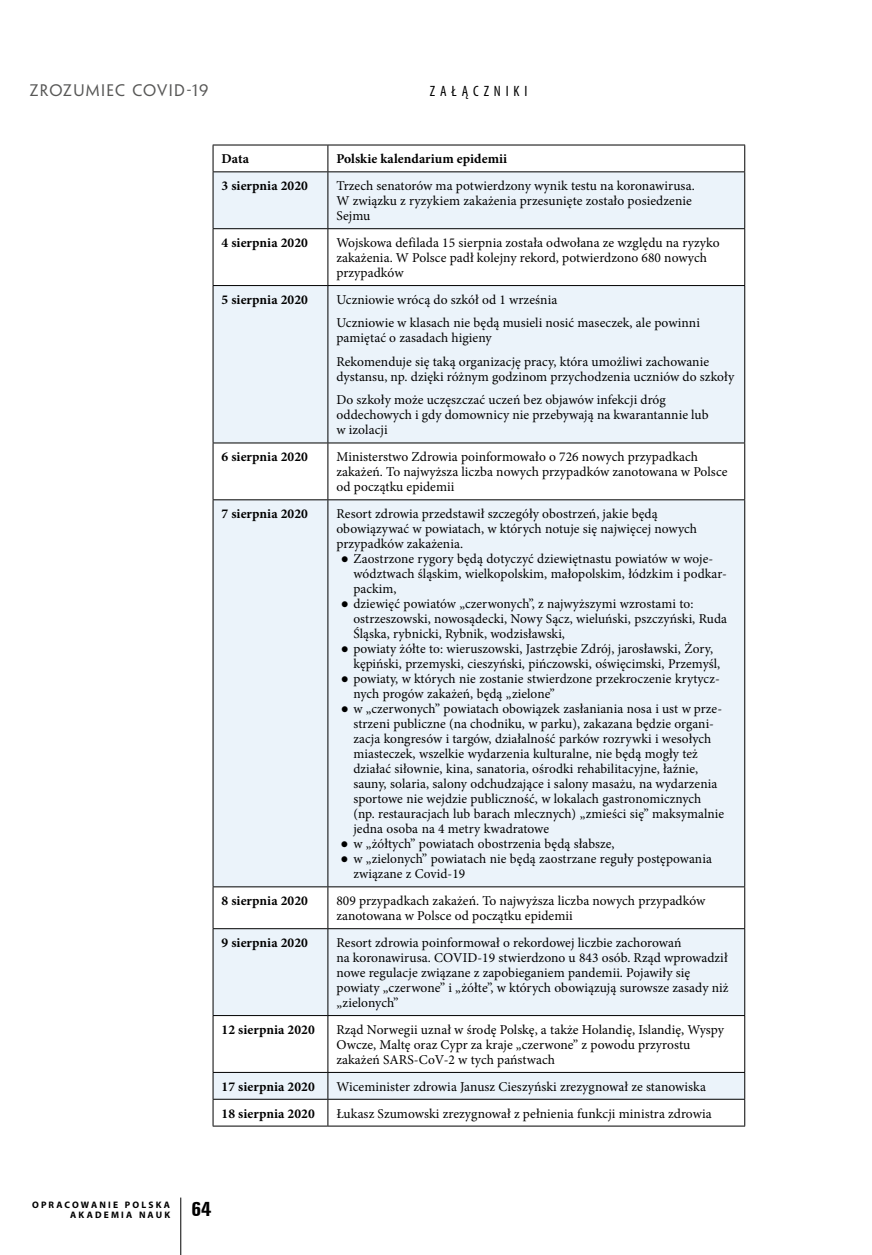
<style>
.page{position:relative;width:872px;height:1255px;background:#fff}
.page>*{position:absolute;margin:0;border:0;box-sizing:border-box;transform-origin:0 0}
.t1{font:700 condensed 21px "Unitus TEE";color:#000}
.t2{font:15px "Penumbra Flare PE";letter-spacing:.08em;color:#575756}
.t3{font:condensed 15px "Myriad Pro";letter-spacing:.325em;color:#000}
.t4{font:13.5px/15px "Minion Pro";letter-spacing:.005em;color:#000}
.t5{font:700 13.5px "Minion Pro";letter-spacing:.005em;color:#000}
.t6{font:700 9.45px/10.5px "Myriad Pro";letter-spacing:.225em;color:#000;text-align:right}
.s1{font-family:"Times New Roman"}
</style>
<div class="page">
<svg style="left:214px;top:172px;width:530px;height:926px;fill:#ebf3fa"></svg>
<hr style="left:213px;top:145px;width:115px;height:1px;background:#000">
<svg style="left:213px;top:145px;width:1px;height:26px"></svg>
<hr style="left:328px;top:145px;width:417px;height:1px;background:#000">
<svg style="left:327px;top:145px;width:1px;height:26px"></svg>
<svg style="left:744px;top:145px;width:1px;height:26px"></svg>
<hr style="left:213px;top:171px;width:115px;height:1px;background:#000">
<hr style="left:328px;top:171px;width:417px;height:1px;background:#000">
<hr style="left:213px;top:172px;width:1px;height:56px;background:#000">
<hr style="left:327px;top:172px;width:1px;height:56px;background:#000">
<hr style="left:744px;top:172px;width:1px;height:56px;background:#000">
<hr style="left:213px;top:228px;width:115px;height:1px;background:#000">
<hr style="left:213px;top:229px;width:1px;height:56px;background:#000">
<hr style="left:328px;top:228px;width:417px;height:1px;background:#000">
<hr style="left:327px;top:229px;width:1px;height:56px;background:#000">
<hr style="left:744px;top:229px;width:1px;height:56px;background:#000">
<hr style="left:213px;top:285px;width:115px;height:1px;background:#000">
<hr style="left:213px;top:286px;width:1px;height:156px;background:#000">
<hr style="left:328px;top:285px;width:417px;height:1px;background:#000">
<hr style="left:327px;top:286px;width:1px;height:156px;background:#000">
<hr style="left:744px;top:286px;width:1px;height:156px;background:#000">
<hr style="left:213px;top:442px;width:115px;height:1px;background:#000">
<hr style="left:213px;top:443px;width:1px;height:56px;background:#000">
<hr style="left:328px;top:442px;width:417px;height:1px;background:#000">
<hr style="left:327px;top:443px;width:1px;height:56px;background:#000">
<hr style="left:744px;top:443px;width:1px;height:56px;background:#000">
<hr style="left:213px;top:499px;width:115px;height:1px;background:#000">
<hr style="left:213px;top:500px;width:1px;height:386px;background:#000">
<hr style="left:328px;top:499px;width:417px;height:1px;background:#000">
<hr style="left:327px;top:500px;width:1px;height:386px;background:#000">
<hr style="left:744px;top:500px;width:1px;height:386px;background:#000">
<hr style="left:213px;top:886px;width:115px;height:1px;background:#000">
<hr style="left:213px;top:887px;width:1px;height:41px;background:#000">
<hr style="left:328px;top:886px;width:417px;height:1px;background:#000">
<hr style="left:327px;top:887px;width:1px;height:41px;background:#000">
<hr style="left:744px;top:887px;width:1px;height:41px;background:#000">
<hr style="left:213px;top:928px;width:115px;height:1px;background:#000">
<hr style="left:213px;top:929px;width:1px;height:86px;background:#000">
<hr style="left:328px;top:928px;width:417px;height:1px;background:#000">
<hr style="left:327px;top:929px;width:1px;height:86px;background:#000">
<hr style="left:744px;top:929px;width:1px;height:86px;background:#000">
<hr style="left:213px;top:1015px;width:115px;height:1px;background:#000">
<hr style="left:213px;top:1015px;width:1px;height:56px;background:#000">
<hr style="left:328px;top:1015px;width:417px;height:1px;background:#000">
<hr style="left:327px;top:1015px;width:1px;height:56px;background:#000">
<hr style="left:744px;top:1015px;width:1px;height:56px;background:#000">
<hr style="left:213px;top:1071px;width:115px;height:1px;background:#000">
<hr style="left:328px;top:1071px;width:417px;height:1px;background:#000">
<hr style="left:213px;top:1098px;width:115px;height:1px;background:#000">
<svg style="left:213px;top:1072px;width:1px;height:53px"></svg>
<hr style="left:328px;top:1098px;width:417px;height:1px;background:#000">
<svg style="left:327px;top:1072px;width:1px;height:53px"></svg>
<svg style="left:744px;top:1072px;width:1px;height:53px"></svg>
<hr style="left:213px;top:1125px;width:115px;height:1px;background:#000">
<hr style="left:328px;top:1125px;width:417px;height:1px;background:#000">
<hr style="left:180px;top:1197px;width:1px;height:57px;background:#000">
<p class="t2" style="left:30px;top:81px;width:180px">ZROZUMIEC COVID-19</p>
<p class="t3" style="left:430px;top:82px;width:99px">ZAŁĄCZNIKI</p>
<p class="t5" style="left:221px;top:149px;width:29px">Data</p>
<p class="t5" style="left:336px;top:149px;width:172px">Polskie kalendarium epidemii</p>
<p class="t5" style="left:221px;top:176px;width:88px">3 sierpnia 2020</p>
<p class="t4" style="left:336px;top:178px;width:358px;text-align:justify">Trzech senatorów ma potwierdzony wynik testu na koronawirusa.<br>W związku z ryzykiem zakażenia przesunięte zostało posiedzenie Sejmu</p>
<p class="t5" style="left:221px;top:233px;width:88px">4 sierpnia 2020</p>
<p class="t4" style="left:336px;top:235px;width:385px">Wojskowa defilada 15 sierpnia została odwołana ze względu na ryzyko zakażenia. W Polsce padł kolejny rekord, potwierdzono 680 nowych przypadków</p>
<p class="t5" style="left:221px;top:290px;width:88px">5 sierpnia 2020</p>
<p class="t4" style="left:336px;top:288px;width:365px;line-height:23.5px">Uczniowie wrócą do szkół od 1 września<br>Uczniowie w klasach nie będą musieli nosić maseczek, ale powinni</p>
<p class="t4" style="left:336px;top:326px;width:374px;line-height:23.5px">pamiętać o zasadach higieny<br>Rekomenduje się taką organizację pracy, która umożliwi zachowanie</p>
<p class="t4" style="left:336px;top:365px;width:399px;line-height:23.5px">dystansu, np. dzięki różnym godzinom przychodzenia uczniów do szkoły<br>Do szkoły może uczęszczać uczeń bez objawów infekcji dróg</p>
<p class="t4" style="left:336px;top:407px;width:374px">oddechowych i gdy domownicy nie przebywają na kwarantannie lub w izolacji</p>
<p class="t5" style="left:221px;top:447px;width:88px">6 sierpnia 2020</p>
<p class="t4" style="left:336px;top:449px;width:393px">Ministerstwo Zdrowia poinformowało o 726 nowych przypadkach zakażeń. To najwyższa liczba nowych przypadków zanotowana w Polsce od początku epidemii</p>
<p class="t5" style="left:221px;top:504px;width:88px">7 sierpnia 2020</p>
<p class="t4" style="left:336px;top:506px;width:362px">Resort zdrowia przedstawił szczegóły obostrzeń, jakie będą obowiązywać w powiatach, w których notuje się najwięcej nowych przypadków zakażenia.</p>
<p class="t4" style="left:353px;top:551px;width:375px;text-indent:-13px"><span class="s1">●</span> Zaostrzone rygory będą dotyczyć dziewiętnastu powiatów w woje&shy;wództwach śląskim, wielkopolskim, małopolskim, łódzkim i podkar&shy;packim,</p>
<p class="t4" style="left:353px;top:596px;width:375px;text-indent:-13px"><span class="s1">●</span> dziewięć powiatów „czerwonych”, z najwyższymi wzrostami to: ostrzeszowski, nowosądecki, Nowy Sącz, wieluński, pszczyński, Ruda<br>Śląska, rybnicki, Rybnik, wodzisławski,</p>
<p class="t4" style="left:353px;top:641px;width:368px;text-indent:-13px"><span class="s1">●</span> powiaty żółte to: wieruszowski, Jastrzębie Zdrój, jarosławski, Żory, kępiński, przemyski, cieszyński, pińczowski, oświęcimski, Przemyśl,</p>
<p class="t4" style="left:353px;top:671px;width:368px;text-indent:-13px"><span class="s1">●</span> powiaty, w których nie zostanie stwierdzone przekroczenie krytycz&shy;nych progów zakażeń, będą „zielone”</p>
<p class="t4" style="left:353px;top:701px;width:372px;text-indent:-13px"><span class="s1">●</span> w „czerwonych” powiatach obowiązek zasłaniania nosa i ust w prze&shy;strzeni publiczne (na chodniku, w parku), zakazana będzie organi&shy;zacja kongresów i targów, działalność parków rozrywki i wesołych miasteczek, wszelkie wydarzenia kulturalne, nie będą mogły też działać siłownie, kina, sanatoria, ośrodki rehabilitacyjne, łaźnie, sauny, solaria, salony odchudzające i salony masażu, na wydarzenia sportowe nie wejdzie publiczność, w lokalach gastronomicznych (np. restauracjach lub barach mlecznych) „zmieści się” maksymalnie jedna osoba na 4 metry kwadratowe</p>
<p class="t4" style="left:341px;top:836px;width:275px"><span class="s1">●</span> w „żółtych” powiatach obostrzenia będą słabsze,</p>
<p class="t4" style="left:353px;top:851px;width:360px;text-indent:-13px"><span class="s1">●</span> w „zielonych” powiatach nie będą zaostrzane reguły postępowania związane z Covid-19</p>
<p class="t5" style="left:221px;top:891px;width:88px">8 sierpnia 2020</p>
<p class="t4" style="left:336px;top:893px;width:371px">809 przypadkach zakażeń. To najwyższa liczba nowych przypadków zanotowana w Polsce od początku epidemii</p>
<p class="t5" style="left:221px;top:933px;width:88px">9 sierpnia 2020</p>
<p class="t4" style="left:336px;top:935px;width:394px">Resort zdrowia poinformował o rekordowej liczbie zachorowań<br>na koronawirusa. COVID-19 stwierdzono u 843 osób. Rząd wprowadził nowe regulacje związane z zapobieganiem pandemii. Pojawiły się powiaty „czerwone” i „żółte”, w których obowiązują surowsze zasady niż „zielonych”</p>
<p class="t5" style="left:221px;top:1020px;width:95px">12 sierpnia 2020</p>
<p class="t4" style="left:336px;top:1022px;width:389px">Rząd Norwegii uznał w środę Polskę, a także Holandię, Islandię, Wyspy<br>Owcze, Maltę oraz Cypr za kraje „czerwone” z powodu przyrostu zakażeń SARS-CoV-2 w tych państwach</p>
<p class="t5" style="left:221px;top:1076px;width:95px">17 sierpnia 2020</p>
<p class="t4" style="left:336px;top:1078px;width:371px">Wiceminister zdrowia Janusz Cieszyński zrezygnował ze stanowiska</p>
<p class="t5" style="left:221px;top:1103px;width:95px">18 sierpnia 2020</p>
<p class="t4" style="left:336px;top:1105px;width:377px">Łukasz Szumowski zrezygnował z pełnienia funkcji ministra zdrowia</p>
<p class="t6" style="left:32px;top:1198px;width:140px">OPRACOWANIE POLSKA<br>AKADEMIA NAUK</p>
<h1 class="t1" style="left:191px;top:1196px;width:21px">64</h1>
</div>
